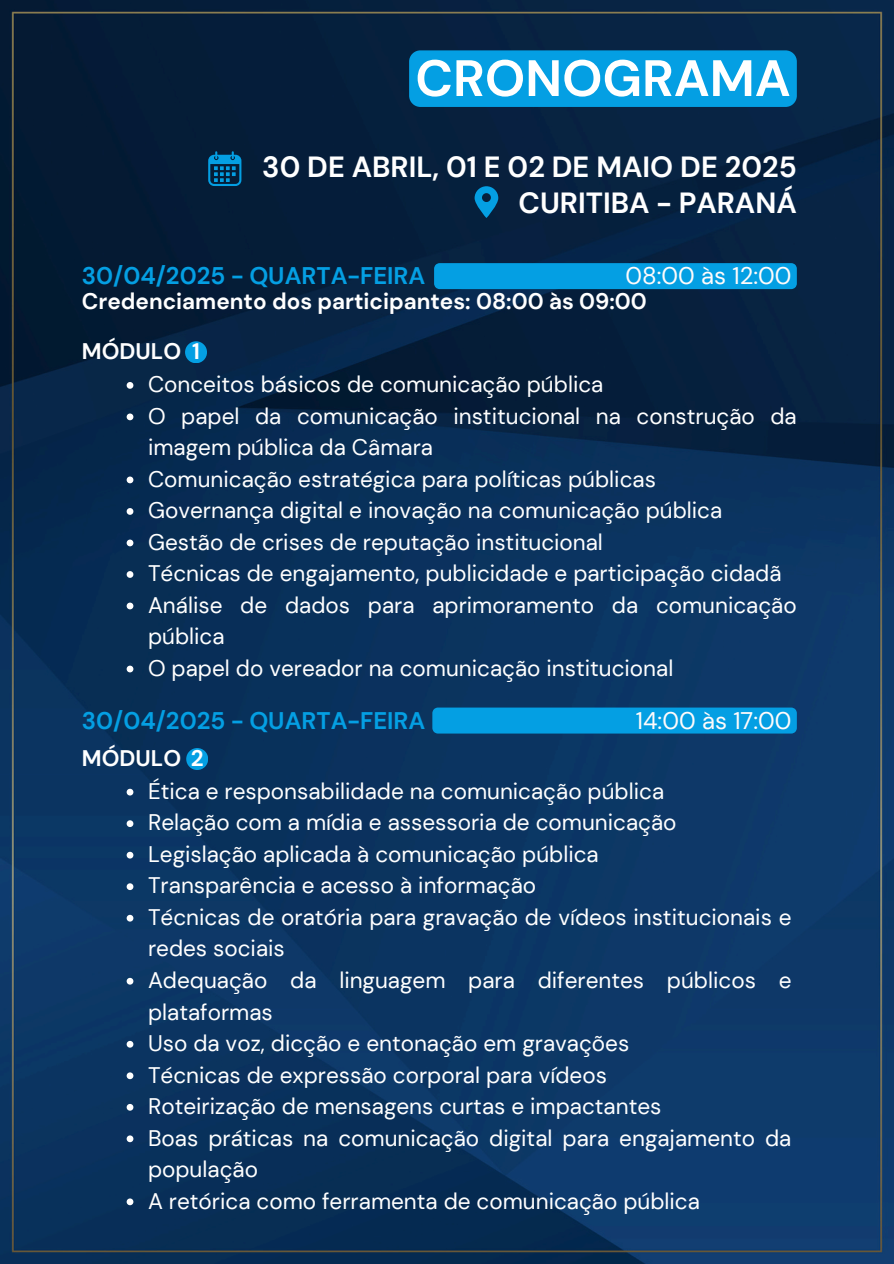
<style>
.page{position:relative;width:894px;height:1264px;background:#fff}
.page>*{position:absolute;margin:0;border:0;box-sizing:border-box;transform-origin:0 0}
.t1{font:700 51px "DM Sans";color:#fff}
.t2{font:700 29.1px "DM Sans";color:#fff}
.t3{font:700 24px "DM Sans";color:#049fe3}
.t4{font:24px "DM Sans";color:#fffbfb}
.t5{font:22.5px/31.5px "DM Sans";color:#fff}
.t6{font:700 22.5px "DM Sans";color:#fff}
</style>
<div class="page">
<img style="left:0;top:0;width:893px;height:1263px">
<svg style="left:208px;top:151px;width:33px;height:35px"></svg>
<svg style="left:474px;top:186px;width:24px;height:32px"></svg>
<div style="left:434px;top:263px;width:362px;height:26px;background:#049fe3"></div>
<div style="left:185px;top:341px;width:22px;height:22px;background:#049fe3;border-radius:50%"></div>
<svg style="left:127px;top:382px;width:6px;height:7px"></svg>
<svg style="left:127px;top:413px;width:6px;height:7px"></svg>
<svg style="left:127px;top:476px;width:6px;height:7px"></svg>
<svg style="left:127px;top:508px;width:6px;height:7px"></svg>
<svg style="left:127px;top:539px;width:6px;height:7px"></svg>
<svg style="left:127px;top:571px;width:6px;height:7px"></svg>
<svg style="left:127px;top:602px;width:6px;height:7px"></svg>
<svg style="left:127px;top:665px;width:6px;height:7px"></svg>
<div style="left:409px;top:50px;width:387px;height:57px;background:#049fe3;border-radius:11px"></div>
<div style="left:432px;top:707px;width:364px;height:26px;background:#049fe3"></div>
<div style="left:186px;top:748px;width:22px;height:22px;background:#049fe3;border-radius:50%"></div>
<svg style="left:127px;top:788px;width:6px;height:7px"></svg>
<svg style="left:127px;top:820px;width:6px;height:7px"></svg>
<svg style="left:127px;top:851px;width:6px;height:7px"></svg>
<svg style="left:127px;top:883px;width:6px;height:7px"></svg>
<svg style="left:127px;top:914px;width:6px;height:7px"></svg>
<svg style="left:127px;top:977px;width:6px;height:7px"></svg>
<svg style="left:127px;top:1040px;width:6px;height:7px"></svg>
<svg style="left:127px;top:1072px;width:6px;height:7px"></svg>
<svg style="left:127px;top:1103px;width:6px;height:7px"></svg>
<svg style="left:127px;top:1135px;width:6px;height:7px"></svg>
<svg style="left:127px;top:1198px;width:6px;height:7px"></svg>
<h3 class="t1" style="left:415px;top:45px;width:376px">CRONOGRAMA</h3>
<p class="t2" style="left:262px;top:148px;width:536px">30 DE ABRIL, 01 E 02 DE MAIO DE 2025</p>
<p class="t2" style="left:518px;top:184px;width:279px">CURITIBA - PARANÁ</p>
<p class="t3" style="left:82px;top:260px;width:345px">30/04/2025 - QUARTA-FEIRA</p>
<p class="t6" style="left:82px;top:287px;width:566px">Credenciamento dos participantes: 08:00 às 09:00</p>
<p class="t4" style="left:625px;top:260px;width:167px">08:00 às 12:00</p>
<p class="t6" style="left:82px;top:337px;width:101px">MÓDULO</p>
<p class="t6" style="left:192px;top:337px;width:9px">1</p>
<h1 class="t5" style="left:148px;top:369px;width:456px">Conceitos básicos de comunicação pública</h1>
<p class="t5" style="left:148px;top:400px;width:650px">O papel da comunicação institucional na construção da imagem pública da Câmara</p>
<h2 class="t5" style="left:148px;top:463px;width:509px">Comunicação estratégica para políticas públicas</h2>
<p class="t5" style="left:148px;top:495px;width:575px">Governança digital e inovação na comunicação pública</p>
<h2 class="t5" style="left:148px;top:526px;width:456px">Gestão de crises de reputação institucional</h2>
<h3 class="t5" style="left:148px;top:558px;width:635px">Técnicas de engajamento, publicidade e participação cidadã</h3>
<p class="t5" style="left:148px;top:589px;width:650px">Análise de dados para aprimoramento da comunicação pública</p>
<h4 class="t5" style="left:148px;top:652px;width:526px">O papel do vereador na comunicação institucional</h4>
<p class="t3" style="left:82px;top:704px;width:345px">30/04/2025 - QUARTA-FEIRA</p>
<p class="t4" style="left:635px;top:705px;width:157px">14:00 às 17:00</p>
<p class="t6" style="left:82px;top:743px;width:123px">MÓDULO 2</p>
<p class="t5" style="left:148px;top:775px;width:517px">Ética e responsabilidade na comunicação pública</p>
<p class="t5" style="left:148px;top:807px;width:530px">Relação com a mídia e assessoria de comunicação</p>
<h3 class="t5" style="left:148px;top:838px;width:452px">Legislação aplicada à comunicação pública</h3>
<p class="t5" style="left:148px;top:870px;width:389px">Transparência e acesso à informação</p>
<h3 class="t5" style="left:148px;top:901px;width:644px">Técnicas de oratória para gravação de vídeos institucionais e redes sociais</h3>
<p class="t5" style="left:148px;top:964px;width:644px">Adequação da linguagem para diferentes públicos e plataformas</p>
<p class="t5" style="left:148px;top:1027px;width:482px">Uso da voz, dicção e entonação em gravações</p>
<p class="t5" style="left:148px;top:1059px;width:460px">Técnicas de expressão corporal para vídeos</p>
<p class="t5" style="left:148px;top:1090px;width:515px">Roteirização de mensagens curtas e impactantes</p>
<p class="t5" style="left:148px;top:1122px;width:644px">Boas práticas na comunicação digital para engajamento da população</p>
<p class="t5" style="left:148px;top:1185px;width:553px">A retórica como ferramenta de comunicação pública</p>
</div>
